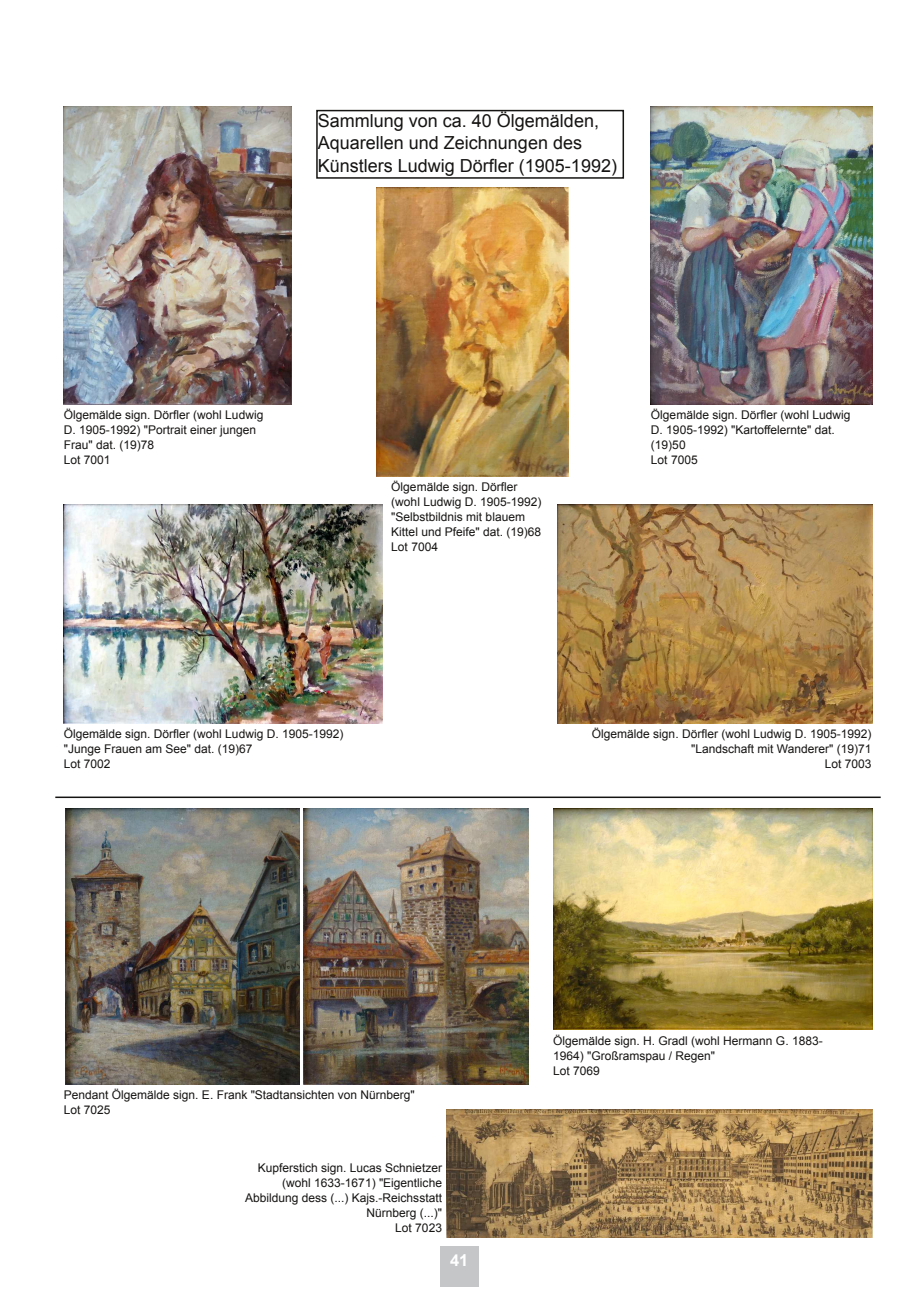
<style>
.page{position:relative;width:919px;height:1289px;background:#fff}
.page>*{position:absolute;margin:0;border:0;box-sizing:border-box;transform-origin:0 0}
.t1{font:18px/22.5px "Arial";color:#161413}
.t2{font:700 16.5px "Arial";color:#fff}
.t3{font:12px/15px "Arial";color:#161413}
</style>
<div class="page">
<div style="left:440px;top:1246px;width:38px;height:41px;background:#c4c6c7"></div>
<img style="left:64px;top:106px;width:227px;height:298px">
<img style="left:651px;top:106px;width:221px;height:298px">
<img style="left:64px;top:504px;width:319px;height:219px">
<div style="left:316px;top:110px;width:308px;height:69px;border:2px solid #161413"></div>
<img style="left:557px;top:504px;width:315px;height:219px">
<img style="left:376px;top:187px;width:192px;height:289px">
<hr style="left:55px;top:796px;width:825px;height:2px;background:#161413">
<img style="left:65px;top:808px;width:234px;height:276px">
<img style="left:303px;top:808px;width:225px;height:276px">
<img style="left:446px;top:1109px;width:426px;height:128px">
<img style="left:553px;top:808px;width:319px;height:221px">
<h1 class="t1" style="left:318px;top:111px;width:301px">Sammlung von ca. 40 Ölgemälden,<br>Aquarellen und Zeichnungen des<br>Künstlers Ludwig Dörfler (1905-1992)</h1>
<p class="t3" style="left:64px;top:408px;width:201px">Ölgemälde sign. Dörfler (wohl Ludwig<br>D. 1905-1992) "Portrait einer jungen<br>Frau" dat. (19)78<br>Lot 7001</p>
<p class="t3" style="left:391px;top:480px;width:152px">Ölgemälde sign. Dörfler (wohl Ludwig D. 1905-1992) "Selbstbildnis mit blauem<br>Kittel und Pfeife" dat. (19)68<br>Lot 7004</p>
<p class="t3" style="left:651px;top:408px;width:201px">Ölgemälde sign. Dörfler (wohl Ludwig<br>D. 1905-1992) "Kartoffelernte" dat. (19)50<br>Lot 7005</p>
<p class="t3" style="left:64px;top:727px;width:281px">Ölgemälde sign. Dörfler (wohl Ludwig D. 1905-1992) "Junge Frauen am See" dat. (19)67<br>Lot 7002</p>
<p class="t3" style="left:592px;top:727px;width:281px;text-align:right">Ölgemälde sign. Dörfler (wohl Ludwig D. 1905-1992) "Landschaft mit Wanderer" (19)71<br>Lot 7003</p>
<p class="t3" style="left:64px;top:1088px;width:352px">Pendant Ölgemälde sign. E. Frank "Stadtansichten von Nürnberg"<br>Lot 7025</p>
<p class="t3" style="left:245px;top:1161px;width:198px;text-align:right">Kupferstich sign. Lucas Schnietzer (wohl 1633-1671) "Eigentliche<br>Abbildung dess (...) Kajs.-Reichsstatt<br>Nürnberg (...)"<br>Lot 7023</p>
<h2 class="t2" style="left:450px;top:1253px;width:20px">41</h2>
<p class="t3" style="left:553px;top:1034px;width:271px">Ölgemälde sign. H. Gradl (wohl Hermann G. 1883-<br>1964) "Großramspau / Regen"<br>Lot 7069</p>
</div>
